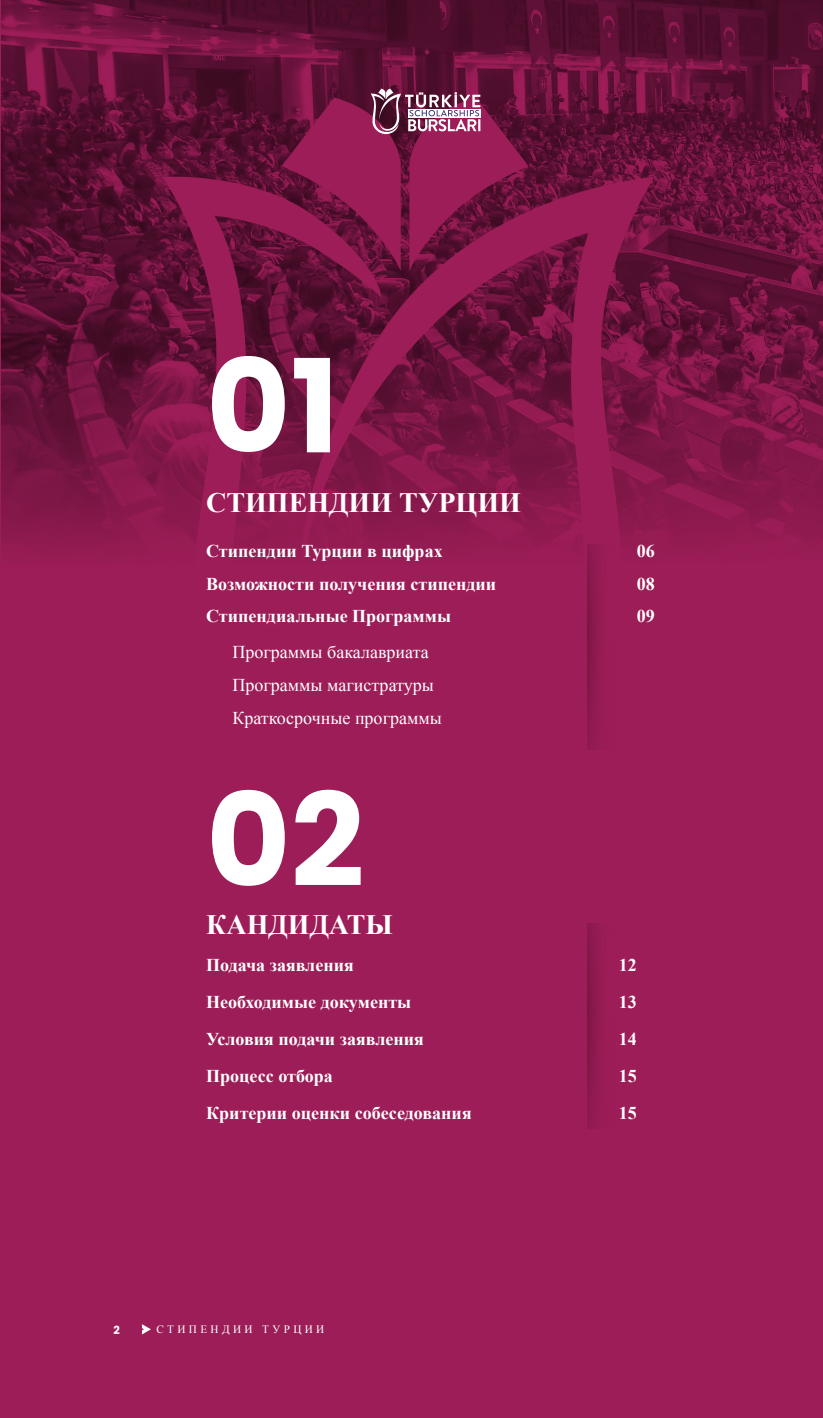
<style>
.page{position:relative;width:823px;height:1418px;background:#fff}
.page>*{position:absolute;margin:0;border:0;box-sizing:border-box;transform-origin:0 0}
.t1{font:700 129.2px "Poppins";color:#fff}
.t2{font:700 28px "Times New Roman";color:#fff}
.t3{font:700 18px "Times New Roman";color:#fff}
.t4{font:18px/33px "Times New Roman";color:#fff}
.t5{font:11.2px "Times New Roman";letter-spacing:.3em;color:#fff}
.t6{font:700 11.2px "Poppins";color:#fff}
</style>
<div class="page">
<div style="left:0;top:0;width:822px;height:1417px;background:#9c1d57"></div>
<img style="left:1px;top:0;width:821px;height:547px">
<svg style="left:610px;top:177px;width:44px;height:370px"></svg>
<svg style="left:162px;top:171px;width:448px;height:579px"></svg>
<svg style="left:587px;top:544px;width:33px;height:205px"></svg>
<svg style="left:587px;top:923px;width:11px;height:205px"></svg>
<svg style="left:142px;top:1324px;width:9px;height:10px"></svg>
<svg style="left:281px;top:89px;width:247px;height:182px"></svg>
<h1 class="t1" style="left:206px;top:332px;width:134px">01</h1>
<h2 class="t2" style="left:206px;top:483px;width:316px">СТИПЕНДИИ ТУРЦИИ</h2>
<p class="t3" style="left:206px;top:538px;width:238px">Стипендии Турции в цифрах</p>
<p class="t3" style="left:636px;top:538px;width:19px">06</p>
<p class="t3" style="left:206px;top:571px;width:291px">Возможности получения стипендии</p>
<p class="t3" style="left:636px;top:571px;width:19px">08</p>
<p class="t3" style="left:206px;top:604px;width:246px">Стипендиальные Программы</p>
<p class="t3" style="left:636px;top:604px;width:19px">09</p>
<p class="t4" style="left:232px;top:635px;width:211px">Программы бакалавриата<br>Программы магистратуры<br>Краткосрочные программы</p>
<h1 class="t1" style="left:206px;top:766px;width:160px">02</h1>
<h2 class="t2" style="left:206px;top:905px;width:188px">КАНДИДАТЫ</h2>
<p class="t3" style="left:206px;top:952px;width:149px">Подача заявления</p>
<p class="t3" style="left:618px;top:952px;width:19px">12</p>
<p class="t3" style="left:206px;top:989px;width:206px">Необходимые документы</p>
<p class="t3" style="left:618px;top:989px;width:19px">13</p>
<p class="t3" style="left:206px;top:1026px;width:219px">Условия подачи заявления</p>
<p class="t3" style="left:618px;top:1026px;width:19px">14</p>
<p class="t3" style="left:206px;top:1063px;width:128px">Процесс отбора</p>
<p class="t3" style="left:618px;top:1063px;width:19px">15</p>
<p class="t3" style="left:206px;top:1100px;width:267px">Критерии оценки собеседования</p>
<p class="t3" style="left:618px;top:1100px;width:19px">15</p>
<p class="t6" style="left:113px;top:1323px;width:8px">2</p>
<p class="t5" style="left:156px;top:1321px;width:169px">СТИПЕНДИИ ТУРЦИИ</p>
</div>
